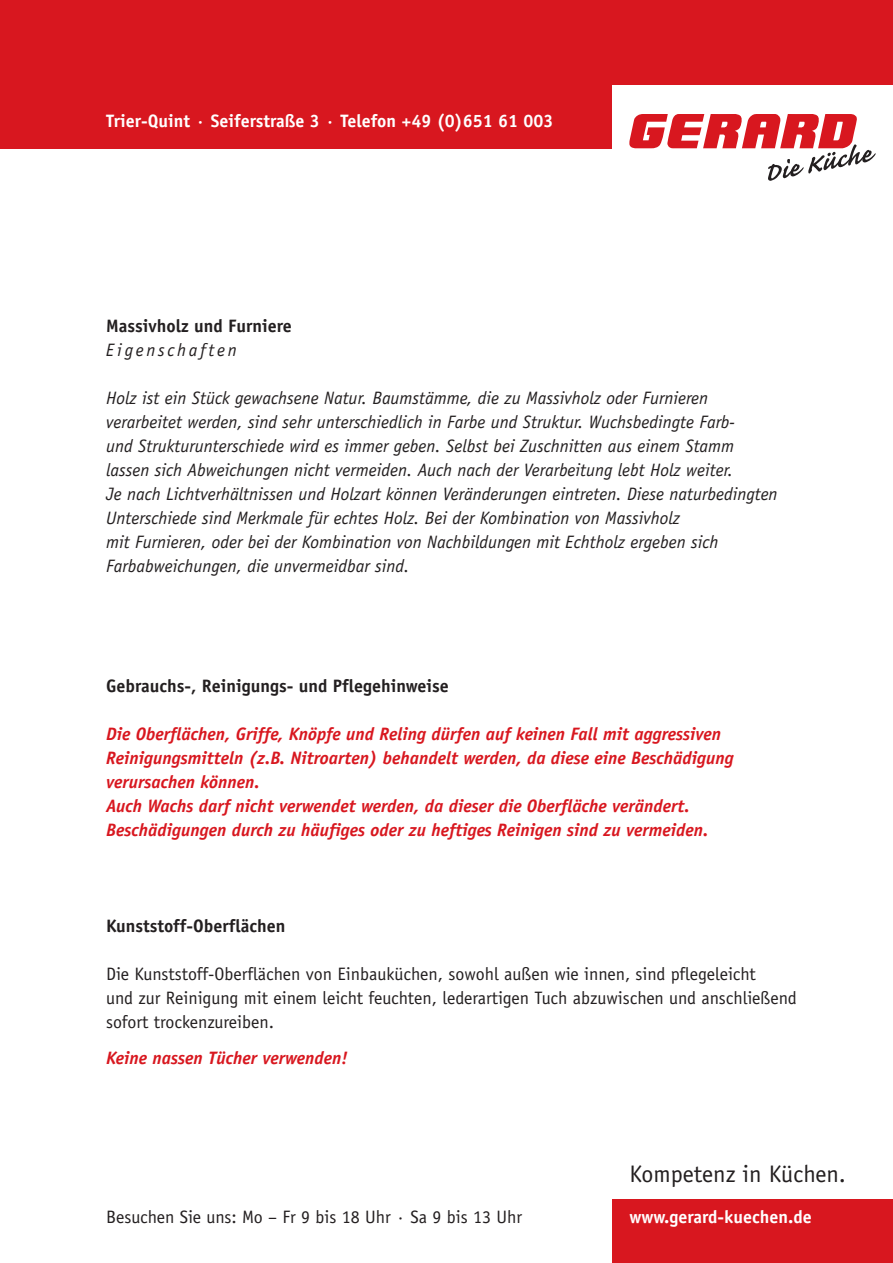
<style>
.page{position:relative;width:893px;height:1263px;background:#fff}
.page>*{position:absolute;margin:0;border:0;box-sizing:border-box;transform-origin:0 0}
.t1{font:24px "Officina Sans";color:#231f20}
.t2{font:italic 18px/24px "Officina Sans";color:#231f20}
.t3{font:italic 700 18px/24px "Officina Sans";color:#d8171f}
.t4{font:18px/24px "Officina Sans";color:#231f20}
.t5{font:700 18px "Officina Sans";color:#231f20}
.t6{font:700 18px "Officina Sans";color:#fff}
.t7{font:italic 18px "Officina Sans";letter-spacing:.15em;color:#231f20}
</style>
<div class="page">
<div style="left:0;top:0;width:893px;height:149px;background:#d8171f"></div>
<div style="left:612px;top:85px;width:281px;height:66px;background:#fff"></div>
<div style="left:612px;top:1199px;width:281px;height:64px;background:#d8171f"></div>
<svg style="left:629px;top:114px;width:247px;height:67px"></svg>
<p class="t6" style="left:106px;top:114px;width:449px">Trier-Quint · Seiferstraße 3 · Telefon +49 (0)651 61 003</p>
<p class="t5" style="left:106px;top:319px;width:187px">Massivholz und Furniere</p>
<p class="t7" style="left:106px;top:343px;width:132px">Eigenschaften</p>
<p class="t2" style="left:106px;top:387px;width:673px">Holz ist ein Stück gewachsene Natur. Baumstämme, die zu Massivholz oder Furnieren verarbeitet werden, sind sehr unterschiedlich in Farbe und Struktur. Wuchsbedingte Farb-<br>und Strukturunterschiede wird es immer geben. Selbst bei Zuschnitten aus einem Stamm lassen sich Abweichungen nicht vermeiden. Auch nach der Verarbeitung lebt Holz weiter.<br>Je nach Lichtverhältnissen und Holzart können Veränderungen eintreten. Diese naturbedingten Unterschiede sind Merkmale für echtes Holz. Bei der Kombination von Massivholz<br>mit Furnieren, oder bei der Kombination von Nachbildungen mit Echtholz ergeben sich Farbabweichungen, die unvermeidbar sind.</p>
<p class="t5" style="left:106px;top:679px;width:344px">Gebrauchs-, Reinigungs- und Pflegehinweise</p>
<p class="t3" style="left:106px;top:723px;width:629px">Die Oberflächen, Griffe, Knöpfe und Reling dürfen auf keinen Fall mit aggressiven Reinigungsmitteln (z.B. Nitroarten) behandelt werden, da diese eine Beschädigung verursachen können.<br>Auch Wachs darf nicht verwendet werden, da dieser die Oberfläche verändert.<br>Beschädigungen durch zu häufiges oder zu heftiges Reinigen sind zu vermeiden.</p>
<p class="t5" style="left:106px;top:919px;width:181px">Kunststoff-Oberflächen</p>
<p class="t4" style="left:106px;top:963px;width:692px">Die Kunststoff-Oberflächen von Einbauküchen, sowohl außen wie innen, sind pflegeleicht<br>und zur Reinigung mit einem leicht feuchten, lederartigen Tuch abzuwischen und anschließend sofort trockenzureiben.</p>
<p class="t3" style="left:106px;top:1047px;width:243px">Keine nassen Tücher verwenden!</p>
<p class="t4" style="left:106px;top:1206px;width:417px">Besuchen Sie uns: Mo – Fr 9 bis 18 Uhr · Sa 9 bis 13 Uhr</p>
<h1 class="t1" style="left:629px;top:1165px;width:218px">Kompetenz in Küchen.</h1>
<p class="t6" style="left:629px;top:1210px;width:184px">www.gerard-kuechen.de</p>
</div>
